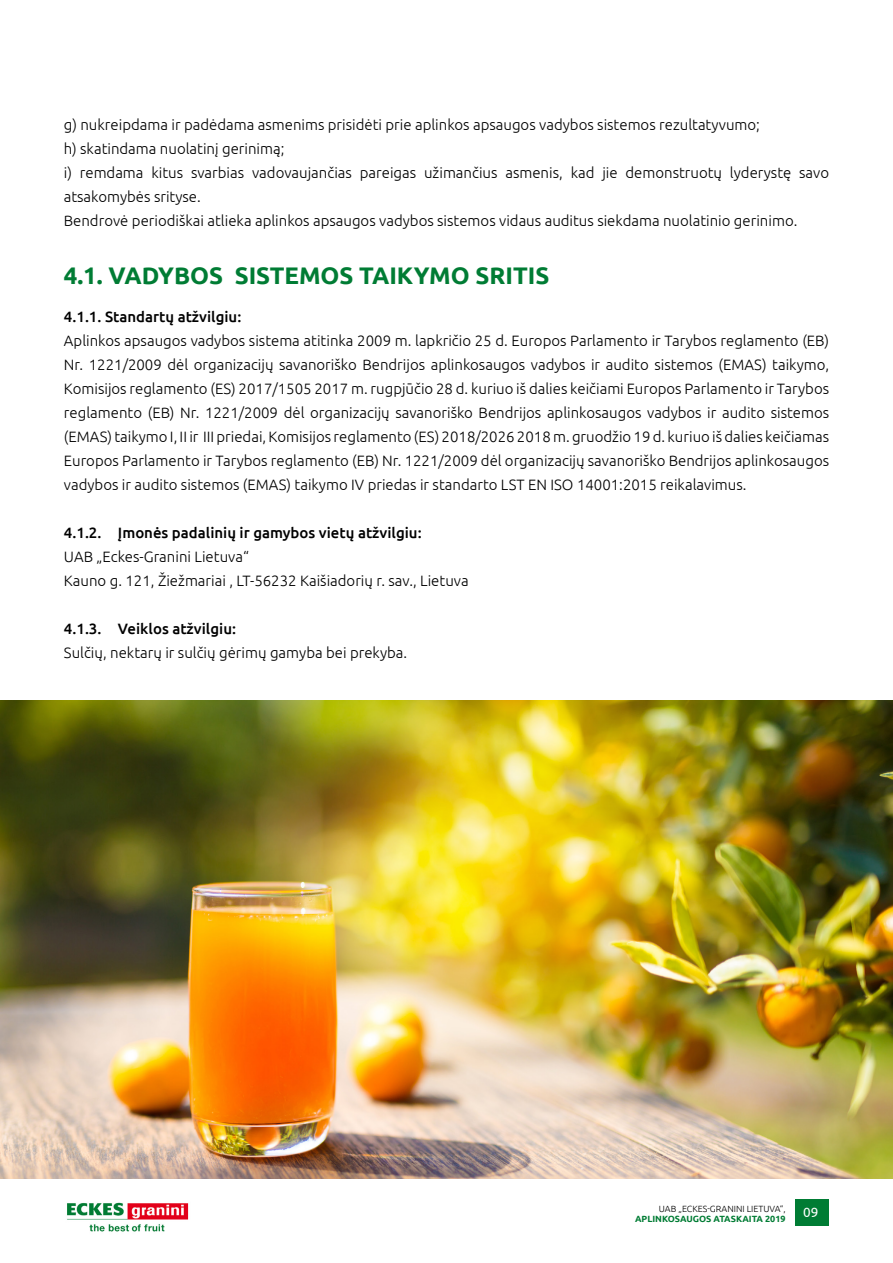
<style>
.page{position:relative;width:893px;height:1263px;background:#fff}
.page>*{position:absolute;margin:0;border:0;box-sizing:border-box;transform-origin:0 0}
.t1{font:700 24px "Ubuntu";color:#007c34}
.t2{font:300 15px/24px "Ubuntu";color:#000}
.t3{font:500 15px "Ubuntu";color:#000}
.t4{font:13.5px "Ubuntu";color:#fff}
.t5{font:300 9px "Ubuntu";color:#000}
.t6{font:700 9px "Ubuntu";color:#007c34}
</style>
<div class="page">
<img style="left:0;top:700px;width:893px;height:478px">
<div style="left:795px;top:1199px;width:34px;height:26px;background:#007c34"></div>
<img style="left:67px;top:1202px;width:122px;height:30px">
<p class="t2" style="left:64px;top:113px;width:767px">g) nukreipdama ir padėdama asmenims prisidėti prie aplinkos apsaugos vadybos sistemos rezultatyvumo;<br>h) skatindama nuolatinį gerinimą;<br>i) remdama kitus svarbias vadovaujančias pareigas užimančius asmenis, kad jie demonstruotų lyderystę savo atsakomybės srityse.<br>Bendrovė periodiškai atlieka aplinkos apsaugos vadybos sistemos vidaus auditus siekdama nuolatinio gerinimo.</p>
<h1 class="t1" style="left:64px;top:261px;width:487px">4.1. VADYBOS SISTEMOS TAIKYMO SRITIS</h1>
<p class="t3" style="left:64px;top:307px;width:179px">4.1.1. Standartų atžvilgiu:</p>
<p class="t2" style="left:64px;top:329px;width:767px;text-align:justify">Aplinkos apsaugos vadybos sistema atitinka 2009 m. lapkričio 25 d. Europos Parlamento ir Tarybos reglamento (EB)<br>Nr. 1221/2009 dėl organizacijų savanoriško Bendrijos aplinkosaugos vadybos ir audito sistemos (EMAS) taikymo, Komisijos reglamento (ES) 2017/1505 2017 m. rugpjūčio 28 d. kuriuo iš dalies keičiami Europos Parlamento ir Tarybos reglamento (EB) Nr. 1221/2009 dėl organizacijų savanoriško Bendrijos aplinkosaugos vadybos ir audito sistemos (EMAS) taikymo I, II ir III priedai, Komisijos reglamento (ES) 2018/2026 2018 m. gruodžio 19 d. kuriuo iš dalies keičiamas Europos Parlamento ir Tarybos reglamento (EB) Nr. 1221/2009 dėl organizacijų savanoriško Bendrijos aplinkosaugos vadybos ir audito sistemos (EMAS) taikymo IV priedas ir standarto LST EN ISO 14001:2015 reikalavimus.</p>
<p class="t3" style="left:64px;top:523px;width:359px">4.1.2. Įmonės padalinių ir gamybos vietų atžvilgiu:</p>
<p class="t2" style="left:64px;top:545px;width:406px">UAB „Eckes-Granini Lietuva“<br>Kauno g. 121, Žiežmariai , LT-56232 Kaišiadorių r. sav., Lietuva</p>
<p class="t3" style="left:64px;top:619px;width:174px">4.1.3. Veiklos atžvilgiu:</p>
<p class="t2" style="left:64px;top:641px;width:345px">Sulčių, nektarų ir sulčių gėrimų gamyba bei prekyba.</p>
<p class="t5" style="left:659px;top:1203px;width:128px">UAB „ECKES-GRANINI LIETUVA“,</p>
<p class="t6" style="left:635px;top:1213px;width:152px">APLINKOSAUGOS ATASKAITA 2019</p>
<p class="t4" style="left:803px;top:1204px;width:17px">09</p>
</div>
